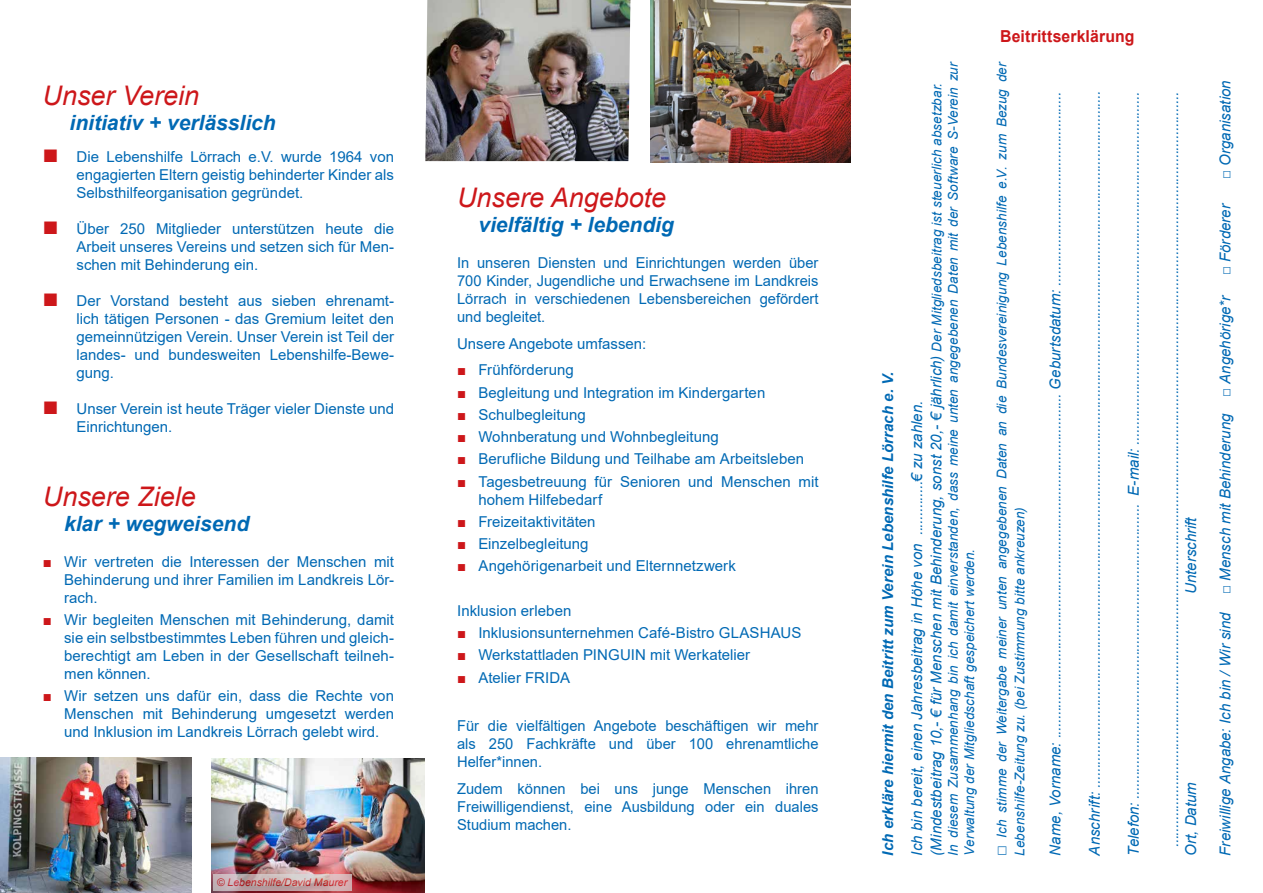
<style>
.page{position:relative;width:1263px;height:893px;background:#fff}
.page>*{position:absolute;margin:0;border:0;box-sizing:border-box;transform-origin:0 0}
.t1{font:italic 27px "Arial";color:#cd171a}
.t2{font:italic 700 21px "Arial";color:#0069b4}
.t3{font:700 16.5px "Arial";letter-spacing:.005em;color:#cd171a;scale:.96 1}
.t4{font:15px/18px "Arial";color:#0069b4;text-align:justify}
.t5{font:italic 15px/19.5px "Arial";color:#0069b4}
.t6{font:italic 700 15px "Arial";letter-spacing:.01em;color:#0069b4}
.t7{font:italic 13.5px/16.2px "Arial";letter-spacing:.005em;color:#0069b4}
.t8{font:italic 10.5px "Arial";color:#cd171a}
.s1{font-size:27px;color:#cd171a}
.s2{color:#cd171a}
.s3{font-weight:700;font-style:normal;font-size:18px}
.s4{font-size:13.5px}
</style>
<div class="page">
<img style="left:211px;top:758px;width:214px;height:135px">
<img style="left:0;top:758px;width:191px;height:135px">
<img style="left:425px;top:0;width:205px;height:161px">
<img style="left:651px;top:0;width:199px;height:162px">
<svg style="left:213px;top:874px;width:138px;height:16px;background:#c8b2b3"></svg>
<h1 class="t1" style="left:43px;top:78px;width:158px">Unser Verein</h1>
<h2 class="t2" style="left:70px;top:109px;width:208px">initiativ + verlässlich</h2>
<p class="t4" style="left:77px;top:148px;width:319px;text-indent:-34px"><span class="s1">■</span> Die Lebenshilfe Lörrach e.V. wurde 1964 von engagierten Eltern geistig behinderter Kinder als Selbsthilfeorganisation gegründet.</p>
<p class="t4" style="left:77px;top:220px;width:319px;text-indent:-34px"><span class="s1">■</span> Über 250 Mitglieder unterstützen heute die Arbeit unseres Vereins und setzen sich für Men&shy;schen mit Behinderung ein.</p>
<p class="t4" style="left:77px;top:292px;width:319px;text-indent:-34px"><span class="s1">■</span> Der Vorstand besteht aus sieben ehrenamt&shy;lich tätigen Personen - das Gremium leitet den gemeinnützigen Verein. Unser Verein ist Teil der landes- und bundesweiten Lebenshilfe-Bewe&shy;gung.</p>
<p class="t4" style="left:77px;top:400px;width:319px;text-indent:-34px"><span class="s1">■</span> Unser Verein ist heute Träger vieler Dienste und<br>Einrichtungen.</p>
<h1 class="t1" style="left:43px;top:479px;width:155px">Unsere Ziele</h1>
<h2 class="t2" style="left:64px;top:509px;width:187px">klar + wegweisend</h2>
<p class="t4" style="left:64px;top:552px;width:331px;text-indent:-21px"><span class="s2">■</span> Wir vertreten die Interessen der Menschen mit Behinderung und ihrer Familien im Landkreis Lör&shy;rach.</p>
<p class="t4" style="left:64px;top:611px;width:331px;text-indent:-21px"><span class="s2">■</span> Wir begleiten Menschen mit Behinderung, damit sie ein selbstbestimmtes Leben führen und gleich&shy;berechtigt am Leben in der Gesellschaft teilneh&shy;men können.</p>
<p class="t4" style="left:64px;top:687px;width:331px;text-indent:-21px"><span class="s2">■</span> Wir setzen uns dafür ein, dass die Rechte von Menschen mit Behinderung umgesetzt werden und Inklusion im Landkreis Lörrach gelebt wird.</p>
<p class="t8" style="left:217px;top:875px;width:132px">© Lebenshilfe/David Maurer</p>
<h1 class="t1" style="left:457px;top:180px;width:211px">Unsere Angebote</h1>
<h2 class="t2" style="left:478px;top:211px;width:197px">vielfältig + lebendig</h2>
<p class="t4" style="left:457px;top:254px;width:363px">In unseren Diensten und Einrichtungen werden über 700 Kinder, Jugendliche und Erwachsene im Landkreis Lörrach in verschiedenen Lebensbereichen gefördert und begleitet.</p>
<p class="t4" style="left:457px;top:334px;width:191px">Unsere Angebote umfassen:</p>
<p class="t4" style="left:457px;top:361px;width:118px"><span class="s2">■</span> Frühförderung</p>
<p class="t4" style="left:457px;top:383px;width:310px"><span class="s2">■</span> Begleitung und Integration im Kindergarten</p>
<p class="t4" style="left:457px;top:405px;width:130px"><span class="s2">■</span> Schulbegleitung</p>
<p class="t4" style="left:457px;top:428px;width:263px"><span class="s2">■</span> Wohnberatung und Wohnbegleitung</p>
<p class="t4" style="left:457px;top:450px;width:348px"><span class="s2">■</span> Berufliche Bildung und Teilhabe am Arbeitsleben</p>
<p class="t4" style="left:478px;top:472px;width:342px;text-indent:-21px"><span class="s2">■</span> Tagesbetreuung für Senioren und Menschen mit hohem Hilfebedarf</p>
<p class="t4" style="left:457px;top:512px;width:140px"><span class="s2">■</span> Freizeitaktivitäten</p>
<p class="t4" style="left:457px;top:535px;width:133px"><span class="s2">■</span> Einzelbegleitung</p>
<p class="t4" style="left:457px;top:557px;width:280px"><span class="s2">■</span> Angehörigenarbeit und Elternnetzwerk</p>
<p class="t4" style="left:457px;top:601px;width:116px">Inklusion erleben</p>
<p class="t4" style="left:457px;top:624px;width:346px"><span class="s2">■</span> Inklusionsunternehmen Café-Bistro GLASHAUS</p>
<p class="t4" style="left:457px;top:646px;width:295px"><span class="s2">■</span> Werkstattladen PINGUIN mit Werkatelier</p>
<p class="t4" style="left:457px;top:668px;width:114px"><span class="s2">■</span> Atelier FRIDA</p>
<p class="t4" style="left:457px;top:717px;width:363px">Für die vielfältigen Angebote beschäftigen wir mehr als 250 Fachkräfte und über 100 ehrenamtliche Helfer*innen.</p>
<p class="t4" style="left:457px;top:779px;width:363px">Zudem können bei uns junge Menschen ihren Freiwilligendienst, eine Ausbildung oder ein duales Studium machen.</p>
<p class="t6" style="left:878px;top:855px;width:486px;rotate:-90deg">Ich erkläre hiermit den Beitritt zum Verein Lebenshilfe Lörrach e. V.</p>
<p class="t3" style="left:1000px;top:25px;width:141px">Beitrittserklärung</p>
<p class="t7" style="left:945px;top:855px;width:796px;rotate:-90deg">In diesem Zusammenhang bin ich damit einverstanden, dass meine unten angegebenen Daten mit der Software S-Verein zur<br>Verwaltung der Mitgliedschaft gespeichert werden.</p>
<p class="t7" style="left:993px;top:855px;width:796px;line-height:18px;rotate:-90deg"><span class="s3">□</span> Ich stimme der Weitergabe meiner unten angegebenen Daten an die Bundesvereinigung Lebenshilfe e.V. zum Bezug der<br>Lebenshilfe-Zeitung zu. (bei Zustimmung bitte ankreuzen)</p>
<p class="t5" style="left:907px;top:855px;width:774px;rotate:-90deg">Ich bin bereit, einen Jahresbeitrag in Höhe von ..............€ zu zahlen.<br>(Mindestbeitrag 10,- € für Menschen mit Behinderung, sonst 20,- € jährlich) <span class="s4">Der Mitgliedsbeitrag ist steuerlich absetzbar.</span></p>
<p class="t5" style="left:1046px;top:855px;width:765px;rotate:-90deg">Name, Vorname: ......................................................................................... Geburtsdatum: ..................................................</p>
<p class="t5" style="left:1085px;top:855px;width:766px;rotate:-90deg">Anschrift: ....................................................................................................................................................................................</p>
<p class="t5" style="left:1124px;top:855px;width:765px;rotate:-90deg">Telefon: ............................................................................ E-mail: ...........................................................................................</p>
<p class="t5" style="left:1164px;top:855px;width:765px;line-height:18px;text-indent:8px;rotate:-90deg">...................................................................................................................................................................................................<br>Ort, Datum</p>
<p class="t5" style="left:1181px;top:594px;width:79px;rotate:-90deg">Unterschrift</p>
<p class="t5" style="left:1215px;top:179px;width:101px;rotate:-90deg">□ Organisation</p>
<p class="t5" style="left:1215px;top:275px;width:74px;rotate:-90deg">□ Förderer</p>
<p class="t5" style="left:1215px;top:855px;width:562px;rotate:-90deg">Freiwillige Angabe: Ich bin / Wir sind □ Mensch mit Behinderung □ Angehörige*r</p>
</div>
